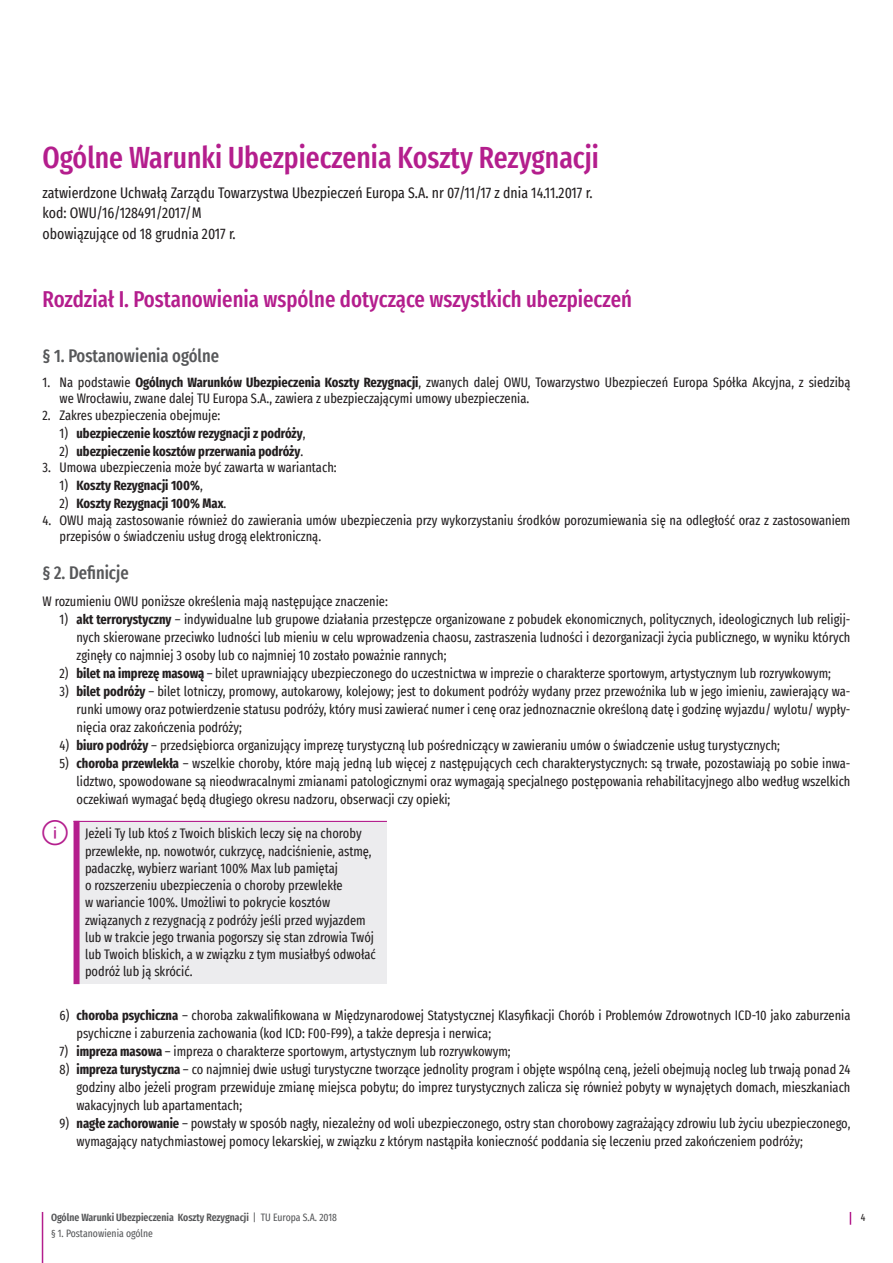
<style>
.page{position:relative;width:893px;height:1263px;background:#fff}
.page>*{position:absolute;margin:0;border:0;box-sizing:border-box;transform-origin:0 0}
.t1{font:500 extra-condensed 30px "Fira Sans";color:#b41e8d}
.t2{font:500 extra-condensed 22.5px "Fira Sans";color:#b41e8d}
.t3{font:500 extra-condensed 18px "Fira Sans";color:#57585a}
.t4{font:extra-condensed 15px/20.7px "Fira Sans";color:#231f20}
.t5{font:extra-condensed 13.5px/18px "Fira Sans";color:#231f20}
.t6{font:700 extra-condensed 13.5px "Fira Sans";color:#231f20}
.t7{font:600 extra-condensed 10.5px "Fira Sans";color:#57585a}
.t8{font:extra-condensed 10.5px "Fira Sans";color:#57585a}
.t9{font:extra-condensed 10.5px "Fira Sans";color:#231f20}
.s1{font-weight:700}
.s2{font-weight:400}
</style>
<div class="page">
<svg style="left:850px;top:1212px;width:1px;height:13px"></svg>
<hr style="left:42px;top:1212px;width:1px;height:51px;background:#b41e8d">
<div style="left:77px;top:821px;width:310px;height:163px;background:#ececee"></div>
<div style="left:74px;top:821px;width:6px;height:163px;background:#b41e8d"></div>
<hr style="left:74px;top:821px;width:313px;height:1px;background:#b41e8d">
<h1 class="t1" style="left:43px;top:134px;width:558px">Ogólne Warunki Ubezpieczenia Koszty Rezygnacji</h1>
<p class="t4" style="left:43px;top:182px;width:551px">zatwierdzone Uchwałą Zarządu Towarzystwa Ubezpieczeń Europa S.A. nr 07/11/17 z dnia 14.11.2017 r. kod: OWU/16/128491/2017/M<br>obowiązujące od 18 grudnia 2017 r.</p>
<h2 class="t2" style="left:43px;top:281px;width:591px">Rozdział I. Postanowienia wspólne dotyczące wszystkich ubezpieczeń</h2>
<h3 class="t3" style="left:43px;top:341px;width:178px">§ 1. Postanowienia ogólne</h3>
<p class="t5" style="left:60px;top:374px;width:792px;line-height:16.5px;text-indent:-17px">1. Na podstawie <span class="s1">Ogólnych Warunków Ubezpieczenia Koszty Rezygnacji</span>, zwanych dalej OWU, Towarzystwo Ubezpieczeń Europa Spółka Akcyjna, z siedzibą we Wrocławiu, zwane dalej TU Europa S.A., zawiera z ubezpieczającymi umowy ubezpieczenia.</p>
<p class="t5" style="left:43px;top:406px;width:179px">2. Zakres ubezpieczenia obejmuje:</p>
<p class="t6" style="left:60px;top:422px;width:248px"><span class="s2">1)</span> ubezpieczenie kosztów rezygnacji z podróży<span class="s2">,</span></p>
<p class="t6" style="left:60px;top:440px;width:245px"><span class="s2">2)</span> ubezpieczenie kosztów przerwania podróży<span class="s2">.</span></p>
<p class="t5" style="left:43px;top:458px;width:296px">3. Umowa ubezpieczenia może być zawarta w wariantach:</p>
<p class="t6" style="left:60px;top:474px;width:145px"><span class="s2">1)</span> Koszty Rezygnacji 100%<span class="s2">,</span></p>
<p class="t6" style="left:60px;top:492px;width:168px"><span class="s2">2)</span> Koszty Rezygnacji 100% Max<span class="s2">.</span></p>
<p class="t5" style="left:60px;top:512px;width:792px;line-height:16.5px;text-indent:-17px">4. OWU mają zastosowanie również do zawierania umów ubezpieczenia przy wykorzystaniu środków porozumiewania się na odległość oraz z zastosowaniem przepisów o świadczeniu usług drogą elektroniczną.</p>
<h3 class="t3" style="left:43px;top:559px;width:88px">§ 2. Definicje</h3>
<p class="t5" style="left:43px;top:592px;width:347px">W rozumieniu OWU poniższe określenia mają następujące znaczenie:</p>
<p class="t5" style="left:77px;top:610px;width:775px;text-align:justify;text-indent:-17px">1) <span class="s1">akt terrorystyczny</span> – indywidualne lub grupowe działania przestępcze organizowane z pobudek ekonomicznych, politycznych, ideologicznych lub religij&shy;nych skierowane przeciwko ludności lub mieniu w celu wprowadzenia chaosu, zastraszenia ludności i dezorganizacji życia publicznego, w wyniku których zginęły co najmniej 3 osoby lub co najmniej 10 zostało poważnie rannych;</p>
<p class="t5" style="left:60px;top:664px;width:773px">2) <span class="s1">bilet na imprezę masową</span> – bilet uprawniający ubezpieczonego do uczestnictwa w imprezie o charakterze sportowym, artystycznym lub rozrywkowym;</p>
<p class="t5" style="left:77px;top:682px;width:775px;text-align:justify;text-indent:-17px">3) <span class="s1">bilet podróży</span> – bilet lotniczy, promowy, autokarowy, kolejowy; jest to dokument podróży wydany przez przewoźnika lub w jego imieniu, zawierający wa&shy;runki umowy oraz potwierdzenie statusu podróży, który musi zawierać numer i cenę oraz jednoznacznie określoną datę i godzinę wyjazdu/ wylotu/ wypły&shy;nięcia oraz zakończenia podróży;</p>
<p class="t5" style="left:60px;top:736px;width:722px">4) <span class="s1">biuro podróży</span> – przedsiębiorca organizujący imprezę turystyczną lub pośredniczący w zawieraniu umów o świadczenie usług turystycznych;</p>
<p class="t5" style="left:77px;top:754px;width:775px;text-align:justify;text-indent:-17px">5) <span class="s1">choroba przewlekła</span> – wszelkie choroby, które mają jedną lub więcej z następujących cech charakterystycznych: są trwałe, pozostawiają po sobie inwa&shy;lidztwo, spowodowane są nieodwracalnymi zmianami patologicznymi oraz wymagają specjalnego postępowania rehabilitacyjnego albo według wszelkich oczekiwań wymagać będą długiego okresu nadzoru, obserwacji czy opieki;</p>
<p class="t5" style="left:85px;top:825px;width:292px;line-height:17.2px">Jeżeli Ty lub ktoś z Twoich bliskich leczy się na choroby przewlekłe, np. nowotwór, cukrzycę, nadciśnienie, astmę, padaczkę, wybierz wariant 100% Max lub pamiętaj<br>o rozszerzeniu ubezpieczenia o choroby przewlekłe<br>w wariancie 100%. Umożliwi to pokrycie kosztów związanych z rezygnacją z podróży jeśli przed wyjazdem lub w trakcie jego trwania pogorszy się stan zdrowia Twój lub Twoich bliskich, a w związku z tym musiałbyś odwołać podróż lub ją skrócić.</p>
<p class="t5" style="left:77px;top:1006px;width:775px;text-indent:-17px">6) <span class="s1">choroba psychiczna</span> – choroba zakwalifikowana w Międzynarodowej Statystycznej Klasyfikacji Chorób i Problemów Zdrowotnych ICD-10 jako zaburzenia psychiczne i zaburzenia zachowania (kod ICD: F00-F99), a także depresja i nerwica;</p>
<p class="t5" style="left:60px;top:1042px;width:453px">7) <span class="s1">impreza masowa</span> – impreza o charakterze sportowym, artystycznym lub rozrywkowym;</p>
<p class="t5" style="left:77px;top:1060px;width:775px;text-align:justify;text-indent:-17px">8) <span class="s1">impreza turystyczna</span> – co najmniej dwie usługi turystyczne tworzące jednolity program i objęte wspólną ceną, jeżeli obejmują nocleg lub trwają ponad 24 godziny albo jeżeli program przewiduje zmianę miejsca pobytu; do imprez turystycznych zalicza się również pobyty w wynajętych domach, mieszkaniach wakacyjnych lub apartamentach;</p>
<p class="t5" style="left:77px;top:1114px;width:775px;text-indent:-17px">9) <span class="s1">nagłe zachorowanie</span> – powstały w sposób nagły, niezależny od woli ubezpieczonego, ostry stan chorobowy zagrażający zdrowiu lub życiu ubezpieczonego, wymagający natychmiastowej pomocy lekarskiej, w związku z którym nastąpiła konieczność poddania się leczeniu przed zakończeniem podróży;</p>
<p class="t7" style="left:51px;top:1209px;width:287px">Ogólne Warunki Ubezpieczenia Koszty Rezygnacji <span class="s2">| TU Europa S.A. 2018</span></p>
<p class="t9" style="left:861px;top:1210px;width:6px">4</p>
<p class="t8" style="left:51px;top:1225px;width:104px">§ 1. Postanowienia ogólne</p>
</div>
